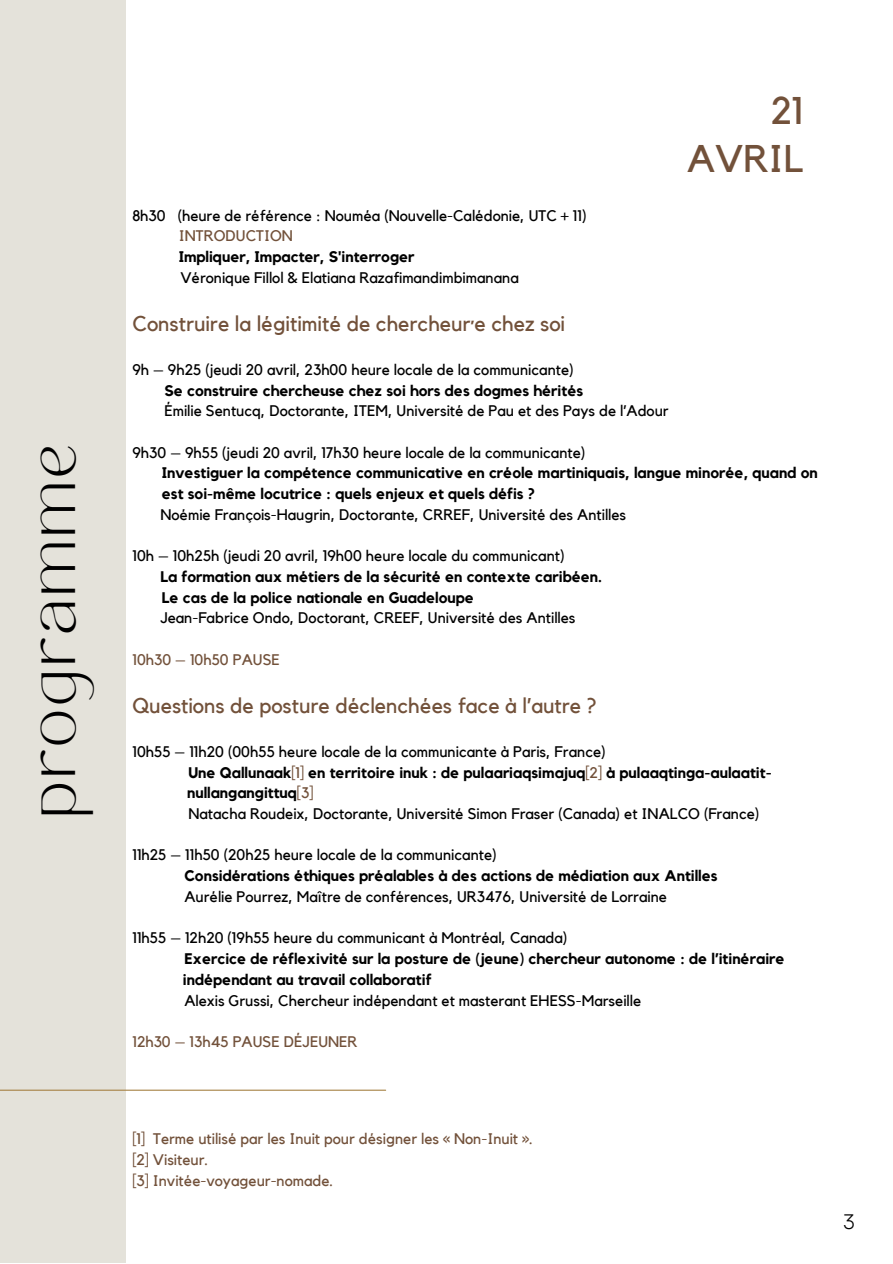
<style>
.page{position:relative;width:893px;height:1264px;background:#fff}
.page>*{position:absolute;margin:0;border:0;box-sizing:border-box;transform-origin:0 0}
.t1{font:48.45px "TAN MON CHERI Regular";letter-spacing:.07em;color:#000}
.t2{font:38.4px/48.3px "Kollektif";color:#72513a;text-align:right}
.t3{font:21.3px "Kollektif";color:#72513a}
.t4{font:21px "Garet";color:#000}
.t5{font:15.3px/20.7px "Kollektif";color:#000}
.t6{font:700 15.3px/20.7px "Kollektif";color:#000}
.t7{font:15.3px/20.7px "Kollektif";color:#72513a}
.s1{font-weight:700}
.s2{color:#72513a}
</style>
<div class="page">
<div style="left:0;top:0;width:126px;height:1262px;background:#e4e2da"></div>
<hr style="left:0;top:1089px;width:385px;height:1px;background:#a68245">
<h1 class="t1" style="left:26px;top:818px;width:375px;rotate:-90deg">programme</h1>
<h2 class="t2" style="left:687px;top:88px;width:118px">21<br>AVRIL</h2>
<p class="t5" style="left:132px;top:206px;width:455px">8h30 (heure de référence : Nouméa (Nouvelle-Calédonie, UTC + 11)</p>
<p class="t7" style="left:179px;top:226px;width:116px">INTRODUCTION</p>
<p class="t6" style="left:179px;top:247px;width:237px">Impliquer, Impacter, S'interroger</p>
<p class="t5" style="left:180px;top:268px;width:340px">Véronique Fillol &amp; Elatiana Razafimandimbimanana</p>
<h3 class="t3" style="left:132px;top:313px;width:434px">Construire la légitimité de chercheur·e chez soi</h3>
<p class="t5" style="left:132px;top:360px;width:443px">9h – 9h25 (jeudi 20 avril, 23h00 heure locale de la communicante)</p>
<p class="t6" style="left:164px;top:380px;width:420px">Se construire chercheuse chez soi hors des dogmes hérités</p>
<p class="t5" style="left:164px;top:401px;width:505px">Émilie Sentucq, Doctorante, ITEM, Université de Pau et des Pays de l’Adour</p>
<p class="t5" style="left:132px;top:442px;width:454px">9h30 – 9h55 (jeudi 20 avril, 17h30 heure locale de la communicante)</p>
<p class="t6" style="left:162px;top:463px;width:657px">Investiguer la compétence communicative en créole martiniquais, langue minorée, quand on est soi-même locutrice : quels enjeux et quels défis ?</p>
<p class="t5" style="left:160px;top:505px;width:467px">Noémie François-Haugrin, Doctorante, CRREF, Université des Antilles</p>
<p class="t5" style="left:132px;top:546px;width:434px">10h – 10h25h (jeudi 20 avril, 19h00 heure locale du communicant)</p>
<p class="t6" style="left:160px;top:567px;width:443px">La formation aux métiers de la sécurité en contexte caribéen.<br>Le cas de la police nationale en Guadeloupe</p>
<p class="t5" style="left:160px;top:608px;width:416px">Jean-Fabrice Ondo, Doctorant, CREEF, Université des Antilles</p>
<p class="t7" style="left:132px;top:650px;width:149px">10h30 – 10h50 PAUSE</p>
<h3 class="t3" style="left:132px;top:695px;width:465px">Questions de posture déclenchées face à l’autre ?</h3>
<p class="t5" style="left:187px;top:741px;width:586px;text-indent:-55px">10h55 – 11h20 (00h55 heure locale de la communicante à Paris, France)<br><span class="s1">Une Qallunaak</span><span class="s2">[1]</span> <span class="s1">en territoire inuk : de pulaariaqsimajuq</span><span class="s2">[2]</span> <span class="s1">à pulaaqtinga-aulaatit&shy;nullangangittuq</span><span class="s2">[3]<br></span>Natacha Roudeix, Doctorante, Université Simon Fraser (Canada) et INALCO (France)</p>
<p class="t5" style="left:132px;top:845px;width:366px">11h25 – 11h50 (20h25 heure locale de la communicante)</p>
<p class="t6" style="left:184px;top:866px;width:534px">Considérations éthiques préalables à des actions de médiation aux Antilles</p>
<p class="t5" style="left:184px;top:886px;width:484px">Aurélie Pourrez, Maître de conférences, UR3476, Université de Lorraine</p>
<p class="t5" style="left:132px;top:928px;width:436px">11h55 – 12h20 (19h55 heure du communicant à Montréal, Canada)</p>
<p class="t6" style="left:183px;top:949px;width:603px">Exercice de réflexivité sur la posture de (jeune) chercheur autonome : de l’itinéraire indépendant au travail collaboratif</p>
<p class="t5" style="left:184px;top:990px;width:458px">Alexis Grussi, Chercheur indépendant et masterant EHESS-Marseille</p>
<p class="t7" style="left:132px;top:1031px;width:227px">12h30 – 13h45 PAUSE DÉJEUNER</p>
<p class="t7" style="left:132px;top:1129px;width:402px">[1] Terme utilisé par les Inuit pour désigner les « Non-Inuit ». [2] Visiteur.<br>[3] Invitée-voyageur-nomade.</p>
<h3 class="t4" style="left:842px;top:1206px;width:14px">3</h3>
</div>
